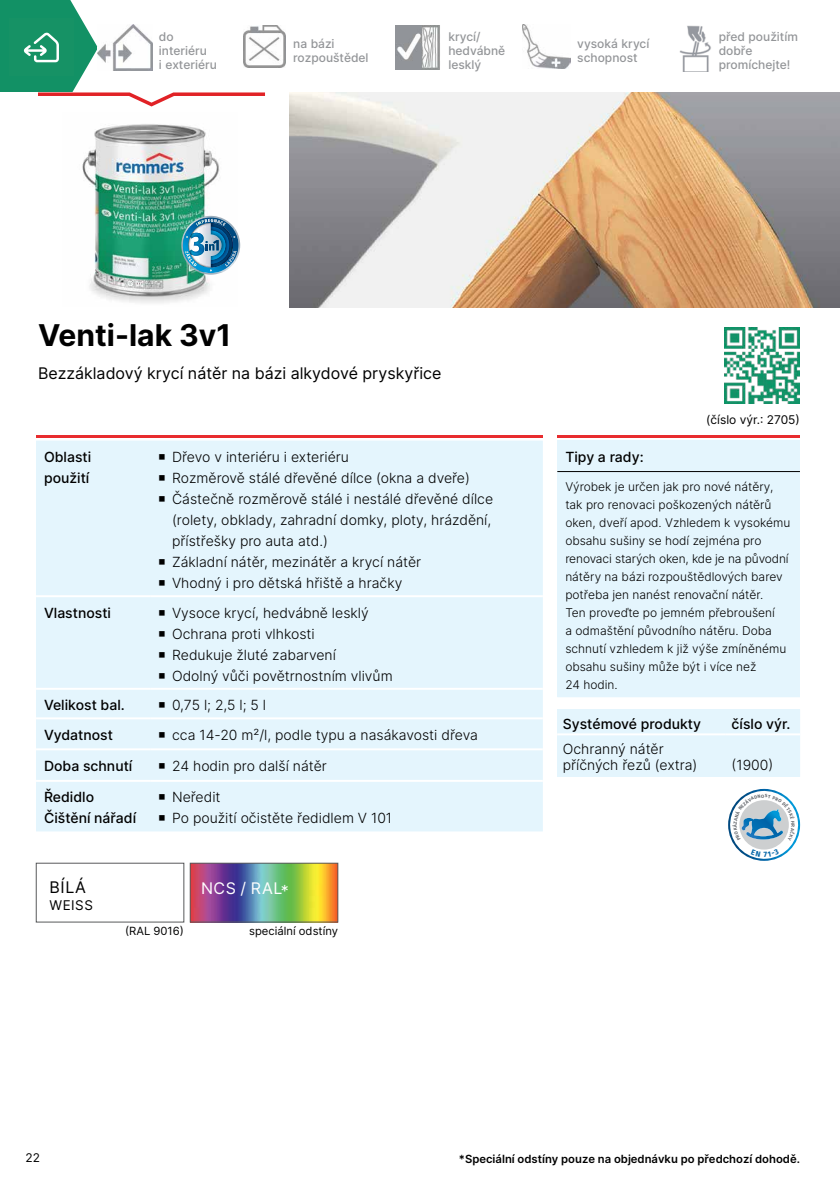
<style>
.page{position:relative;width:840px;height:1191px;background:#fff}
.page>*{position:absolute;margin:0;border:0;box-sizing:border-box;transform-origin:0 0}
.t1{font:700 30px "Inter";color:#000}
.t2{font:16px "Inter";color:#000}
.t3{font:16px "Inter";letter-spacing:.035em;color:#fff}
.t4{font:300 14px/21px "Inter";color:#000}
.t5{font:500 14px/21px "Inter";color:#000}
.t6{font:13.4px "Inter";letter-spacing:.04em;color:#000}
.t7{font:300 12px/18px "Inter";color:#000}
.t8{font:500 12px/14px "Inter";color:#939598}
.t9{font:12px "Inter";color:#000}
.t10{font:600 11.2px "Inter";color:#000}
.t11{font:11.2px "Inter";color:#000}
</style>
<div class="page">
<img style="left:82px;top:133px;width:138px;height:170px">
<hr style="left:36px;top:435px;width:506px;height:2px;background:#e82c2e">
<hr style="left:557px;top:435px;width:242px;height:2px;background:#e82c2e">
<div style="left:36px;top:440px;width:506px;height:391px;background:#e4f5fd"></div>
<hr style="left:36px;top:595px;width:114px;height:2px;background:#fff">
<hr style="left:150px;top:595px;width:392px;height:2px;background:#fff">
<hr style="left:36px;top:688px;width:114px;height:2px;background:#fff">
<hr style="left:150px;top:688px;width:392px;height:2px;background:#fff">
<hr style="left:36px;top:717px;width:114px;height:2px;background:#fff">
<hr style="left:150px;top:717px;width:392px;height:2px;background:#fff">
<hr style="left:36px;top:748px;width:114px;height:2px;background:#fff">
<hr style="left:150px;top:748px;width:392px;height:2px;background:#fff">
<hr style="left:36px;top:780px;width:114px;height:2px;background:#fff">
<hr style="left:150px;top:780px;width:392px;height:2px;background:#fff">
<div style="left:557px;top:709px;width:242px;height:68px;background:#e4f5fd"></div>
<hr style="left:557px;top:733px;width:168px;height:2px;background:#fff">
<hr style="left:725px;top:733px;width:74px;height:2px;background:#fff">
<div style="left:557px;top:440px;width:242px;height:257px;background:#e4f5fd"></div>
<hr style="left:557px;top:471px;width:242px;height:1px;background:#000">
<svg style="left:0;top:0;width:265px;height:133px"></svg>
<img style="left:289px;top:92px;width:550px;height:215px">
<img style="left:724px;top:328px;width:75px;height:75px">
<img style="left:97px;top:25px;width:55px;height:45px">
<img style="left:243px;top:26px;width:42px;height:42px">
<img style="left:395px;top:26px;width:45px;height:43px">
<img style="left:522px;top:25px;width:48px;height:44px">
<img style="left:679px;top:25px;width:32px;height:46px">
<img style="left:181px;top:216px;width:59px;height:57px">
<div style="left:36px;top:863px;width:148px;height:59px;background:#fff;border:1px solid #58595b"></div>
<img style="left:192px;top:865px;width:144px;height:55px">
<div style="left:190px;top:863px;width:148px;height:59px;border:1px solid #58595b"></div>
<svg style="left:159px;top:454px;width:6px;height:6px"></svg>
<svg style="left:159px;top:475px;width:6px;height:6px"></svg>
<svg style="left:159px;top:496px;width:6px;height:6px"></svg>
<svg style="left:159px;top:559px;width:6px;height:6px"></svg>
<svg style="left:159px;top:580px;width:6px;height:6px"></svg>
<svg style="left:159px;top:610px;width:6px;height:5px"></svg>
<svg style="left:159px;top:631px;width:6px;height:5px"></svg>
<svg style="left:159px;top:652px;width:6px;height:5px"></svg>
<svg style="left:159px;top:673px;width:6px;height:5px"></svg>
<svg style="left:159px;top:702px;width:6px;height:6px"></svg>
<svg style="left:159px;top:732px;width:6px;height:5px"></svg>
<svg style="left:159px;top:763px;width:6px;height:5px"></svg>
<svg style="left:159px;top:794px;width:6px;height:6px"></svg>
<svg style="left:159px;top:815px;width:6px;height:6px"></svg>
<svg style="left:728px;top:789px;width:71px;height:71px"></svg>
<p class="t8" style="left:159px;top:29px;width:59px">do interiéru<br>i exteriéru</p>
<p class="t8" style="left:293px;top:36px;width:77px">na bázi rozpouštědel</p>
<p class="t8" style="left:448px;top:29px;width:58px">krycí/ hedvábně lesklý</p>
<p class="t8" style="left:577px;top:36px;width:74px">vysoká krycí schopnost</p>
<p class="t8" style="left:718px;top:29px;width:81px">před použitím dobře promíchejte!</p>
<h1 class="t1" style="left:38px;top:313px;width:195px">Venti-lak 3v1</h1>
<p class="t2" style="left:38px;top:362px;width:405px">Bezzákladový krycí nátěr na bázi alkydové pryskyřice</p>
<p class="t5" style="left:44px;top:446px;width:49px">Oblasti použití</p>
<p class="t4" style="left:172px;top:446px;width:322px">Dřevo v interiéru i exteriéru<br>Rozměrově stálé dřevěné dílce (okna a dveře)<br>Částečně rozměrově stálé i nestálé dřevěné dílce (rolety, obklady, zahradní domky, ploty, hrázdění, přístřešky pro auta atd.)<br>Základní nátěr, mezinátěr a krycí nátěr<br>Vhodný i pro dětská hřiště a hračky</p>
<p class="t5" style="left:44px;top:602px;width:68px">Vlastnosti</p>
<p class="t4" style="left:172px;top:602px;width:222px">Vysoce krycí, hedvábně lesklý<br>Ochrana proti vlhkosti<br>Redukuje žluté zabarvení<br>Odolný vůči povětrnostním vlivům</p>
<p class="t5" style="left:44px;top:694px;width:82px">Velikost bal.</p>
<p class="t4" style="left:172px;top:694px;width:95px">0,75 l; 2,5 l; 5 l</p>
<p class="t5" style="left:44px;top:724px;width:70px">Vydatnost</p>
<p class="t4" style="left:172px;top:724px;width:307px">cca 14-20 m²/l, podle typu a nasákavosti dřeva</p>
<p class="t5" style="left:44px;top:755px;width:90px">Doba schnutí</p>
<p class="t4" style="left:172px;top:755px;width:156px">24 hodin pro další nátěr</p>
<p class="t5" style="left:44px;top:786px;width:94px">Ředidlo<br>Čištění nářadí</p>
<p class="t4" style="left:172px;top:786px;width:221px">Neředit<br>Po použití očistěte ředidlem V 101</p>
<p class="t2" style="left:49px;top:876px;width:38px">BÍLÁ</p>
<p class="t6" style="left:49px;top:895px;width:45px">WEISS</p>
<p class="t3" style="left:201px;top:876px;width:89px">NCS / RAL*</p>
<p class="t11" style="left:125px;top:922px;width:60px">(RAL 9016)</p>
<p class="t11" style="left:249px;top:922px;width:90px">speciální odstíny</p>
<p class="t9" style="left:706px;top:411px;width:95px">(číslo výr.: 2705)</p>
<p class="t5" style="left:565px;top:446px;width:80px">Tipy a rady:</p>
<p class="t7" style="left:565px;top:478px;width:226px">Výrobek je určen jak pro nové nátěry, tak pro renovaci poškozených nátěrů oken, dveří apod. Vzhledem k vysokému obsahu sušiny se hodí zejména pro renovaci starých oken, kde je na původní nátěry na bázi rozpouštědlových barev potřeba jen nanést renovační nátěr.<br>Ten proveďte po jemném přebroušení<br>a odmaštění původního nátěru. Doba schnutí vzhledem k již výše zmíněnému obsahu sušiny může být i více než<br>24 hodin.</p>
<p class="t5" style="left:562px;top:713px;width:140px">Systémové produkty</p>
<p class="t5" style="left:731px;top:713px;width:60px">číslo výr.</p>
<p class="t4" style="left:562px;top:740px;width:136px;line-height:16.8px">Ochranný nátěr příčných řezů (extra)</p>
<p class="t4" style="left:731px;top:754px;width:43px">(1900)</p>
<p class="t9" style="left:25px;top:1149px;width:16px">22</p>
<p class="t10" style="left:458px;top:1150px;width:342px">*Speciální odstíny pouze na objednávku po předchozí dohodě.</p>
</div>
